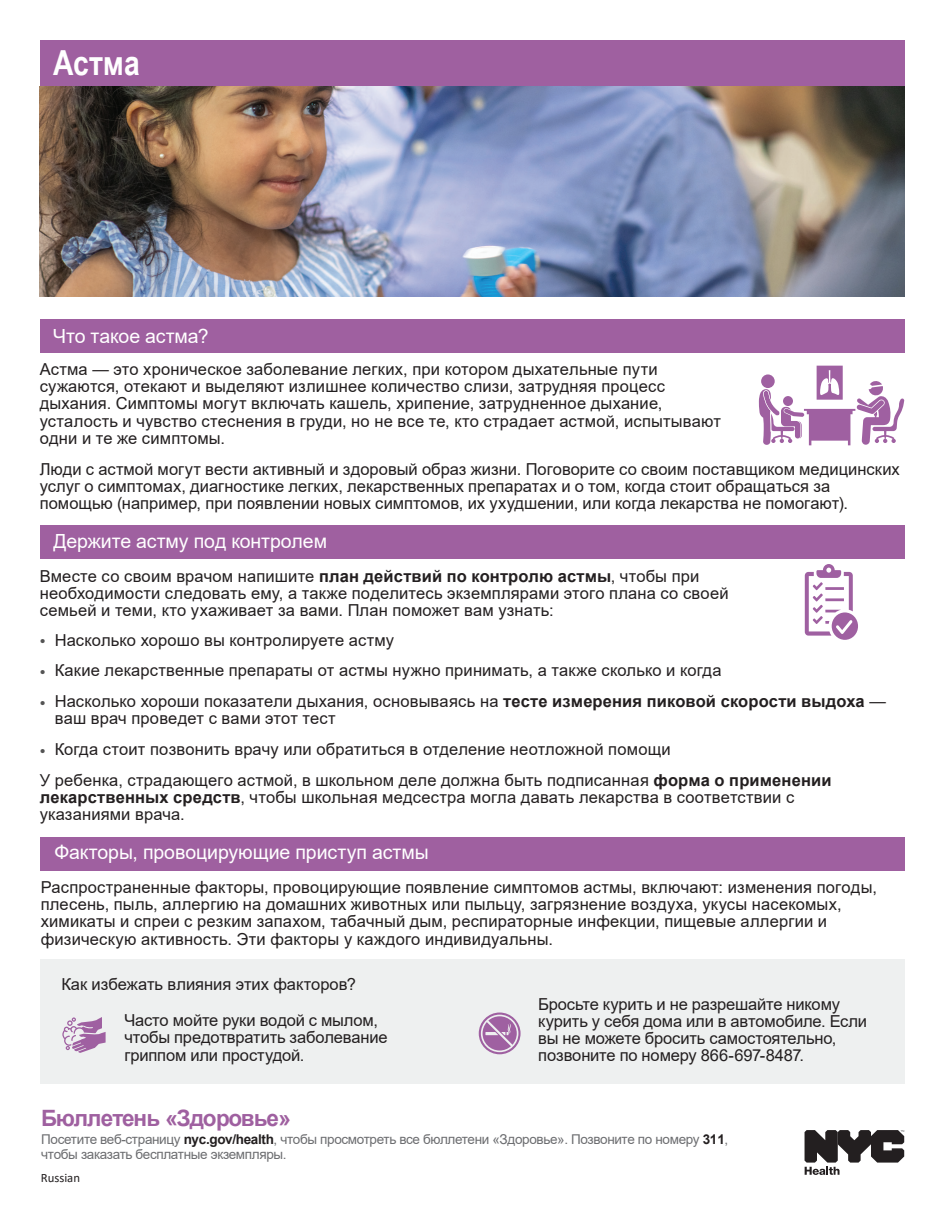
<style>
.page{position:relative;width:944px;height:1214px;background:#fff}
.page>*{position:absolute;margin:0;border:0;box-sizing:border-box;transform-origin:0 0}
.t1{font:700 34.5px "Arial Narrow";color:#fff}
.t2{font:700 22.5px "Arial";letter-spacing:-.05em;color:#9f60a0}
.t3{font:19.5px "Arial";letter-spacing:-.005em;color:#fff}
.t4{font:16.5px/17.2px "Arial";letter-spacing:.01em;color:#231f20}
.t5{font:16.5px/17.2px "Arial";letter-spacing:-.01em;color:#231f20}
.t6{font:13.5px/15px "Arial";letter-spacing:-.025em;color:#6c6d70}
.t7{font:12.75px "Calibri";color:#231f20}
.s1{font-weight:700}
.s2{color:#545454}
.s3{font-weight:700;color:#231f20}
</style>
<div class="page">
<div style="left:40px;top:40px;width:864px;height:46px;background:#9f60a0"></div>
<svg style="left:804px;top:1130px;width:100px;height:44px"></svg>
<div style="left:40px;top:319px;width:864px;height:34px;background:#9f60a0"></div>
<img style="left:40px;top:86px;width:864px;height:210px">
<div style="left:40px;top:524px;width:864px;height:34px;background:#9f60a0"></div>
<div style="left:41px;top:836px;width:864px;height:34px;background:#9f60a0"></div>
<svg style="left:804px;top:564px;width:54px;height:76px"></svg>
<div style="left:40px;top:958px;width:864px;height:125px;background:#eef0f0"></div>
<svg style="left:62px;top:1017px;width:44px;height:36px"></svg>
<svg style="left:479px;top:1012px;width:41px;height:42px"></svg>
<svg style="left:758px;top:365px;width:146px;height:80px"></svg>
<h1 class="t1" style="left:53px;top:36px;width:88px">Астма</h1>
<p class="t3" style="left:53px;top:323px;width:157px">Что такое астма?</p>
<p class="t4" style="left:40px;top:360px;width:682px">Астма — это хроническое заболевание легких, при котором дыхательные пути сужаются, отекают и выделяют излишнее количество слизи, затрудняя процесс дыхания. Симптомы могут включать кашель, хрипение, затрудненное дыхание, усталость и чувство стеснения в груди, но не все те, кто страдает астмой, испытывают одни и те же симптомы.</p>
<p class="t4" style="left:40px;top:460px;width:861px">Люди с астмой могут вести активный и здоровый образ жизни. Поговорите со своим поставщиком медицинских услуг о симптомах, диагностике легких, лекарственных препаратах и о том, когда стоит обращаться за помощью (например, при появлении новых симптомов, их ухудшении, или когда лекарства не помогают).</p>
<p class="t3" style="left:54px;top:527px;width:275px">Держите астму под контролем</p>
<p class="t4" style="left:40px;top:567px;width:690px">Вместе со своим врачом напишите <span class="s1">план действий по контролю астмы</span>, чтобы при необходимости следовать ему, а также поделитесь экземплярами этого плана со своей семьей и теми, кто ухаживает за вами. План поможет вам узнать:</p>
<p class="t4" style="left:40px;top:631px;width:356px"><span class="s2">•</span> Насколько хорошо вы контролируете астму</p>
<p class="t4" style="left:40px;top:662px;width:683px"><span class="s2">•</span> Какие лекарственные препараты от астмы нужно принимать, а также сколько и когда</p>
<p class="t4" style="left:55px;top:692px;width:832px;text-indent:-15px"><span class="s2">•</span> Насколько хороши показатели дыхания, основываясь на <span class="s1">тесте измерения пиковой скорости выдоха</span> — ваш врач проведет с вами этот тест</p>
<p class="t4" style="left:40px;top:734px;width:793px;line-height:30.8px"><span class="s2">•</span> Когда стоит позвонить врачу или обратиться в отделение неотложной помощи<br>У ребенка, страдающего астмой, в школьном деле должна быть подписанная <span class="s1">форма о применении</span></p>
<p class="t4" style="left:40px;top:788px;width:756px"><span class="s1">лекарственных средств</span>, чтобы школьная медсестра могла давать лекарства в соответствии с указаниями врача.</p>
<p class="t3" style="left:54px;top:838px;width:376px">Факторы, провоцирующие приступ астмы</p>
<p class="t4" style="left:41px;top:878px;width:837px">Распространенные факторы, провоцирующие появление симптомов астмы, включают: изменения погоды, плесень, пыль, аллергию на домашних животных или пыльцу, загрязнение воздуха, укусы насекомых, химикаты и спреи с резким запахом, табачный дым, респираторные инфекции, пищевые аллергии и физическую активность. Эти факторы у каждого индивидуальны.</p>
<p class="t4" style="left:124px;top:965px;width:255px;line-height:36.3px;text-indent:-63px">Как избежать влияния этих факторов?<br>Часто мойте руки водой с мылом,</p>
<p class="t5" style="left:124px;top:1028px;width:265px">чтобы предотвратить заболевание гриппом или простудой.</p>
<p class="t5" style="left:538px;top:995px;width:330px">Бросьте курить и не разрешайте никому курить у себя дома или в автомобиле. Если вы не можете бросить самостоятельно, позвоните по номеру 866‑697‑8487.</p>
<h2 class="t2" style="left:41px;top:1102px;width:251px">Бюллетень «Здоровье»</h2>
<p class="t6" style="left:41px;top:1131px;width:688px">Посетите веб-страницу <span class="s3">nyc.gov/health</span>, чтобы просмотреть все бюллетени «Здоровье». Позвоните по номеру <span class="s3">311</span>, чтобы заказать бесплатные экземпляры.</p>
<p class="t7" style="left:41px;top:1168px;width:41px">Russian</p>
</div>
